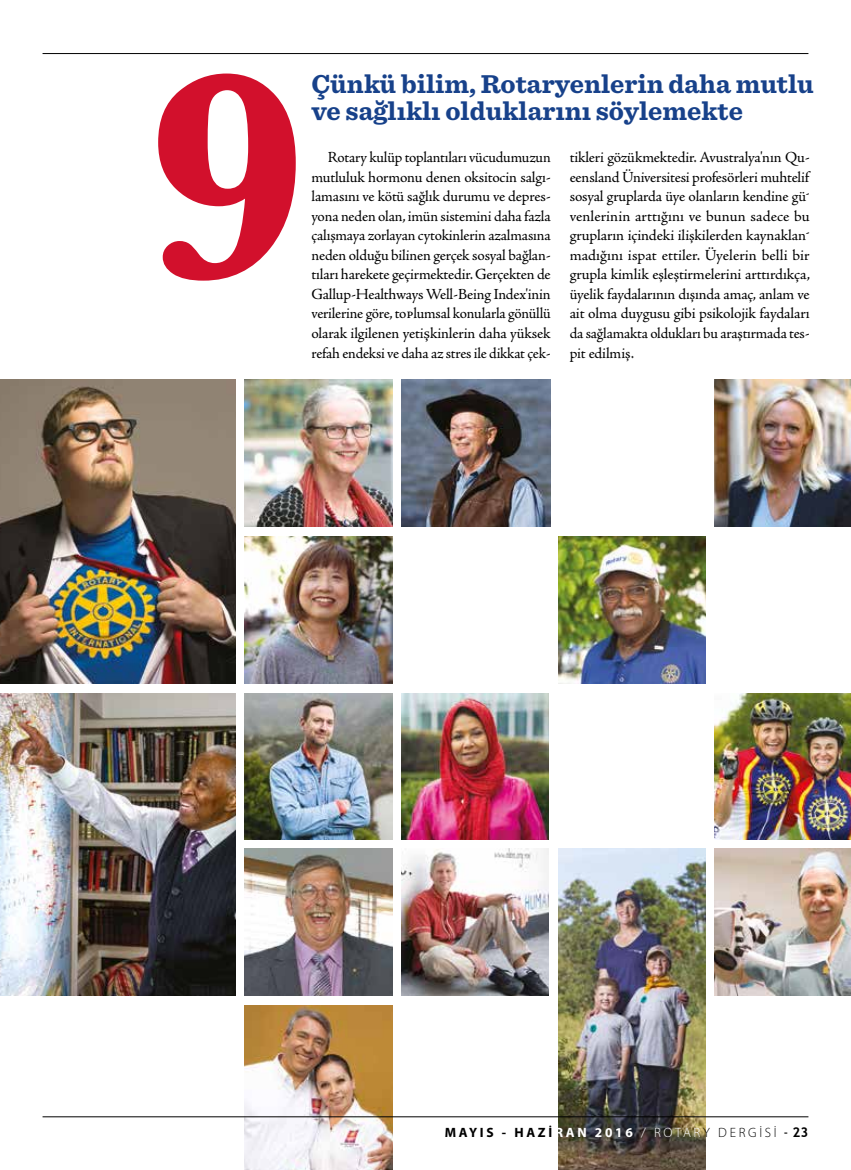
<style>
.page{position:relative;width:851px;height:1170px;background:#fff}
.page>*{position:absolute;margin:0;border:0;box-sizing:border-box;transform-origin:0 0}
.t1{font:700 301.5px "Baskerville";color:#d2102c}
.t2{font:700 27px/27px "Sentinel";color:#17418a}
.t3{font:15.45px/19.5px "Adobe Jenson Pro";letter-spacing:-.015em;color:#000;text-align:justify}
.t4{font:700 13.5px "Myriad Pro";letter-spacing:.2em;color:#000}
.s1{color:#fff}
.s2{font-weight:300;color:#fff}
.s3{font-weight:300}
.s4{font-family:"Trebuchet MS";font-weight:400}
.s5{font-family:"Trebuchet MS"}
</style>
<div class="page">
<hr style="left:43px;top:53px;width:765px;height:1px;background:#000">
<img style="left:244px;top:1005px;width:148px;height:164px">
<img style="left:244px;top:848px;width:148px;height:147px">
<img style="left:0;top:379px;width:235px;height:305px">
<img style="left:0;top:693px;width:235px;height:302px">
<img style="left:401px;top:848px;width:147px;height:147px">
<img style="left:244px;top:379px;width:148px;height:148px">
<img style="left:401px;top:693px;width:147px;height:146px">
<img style="left:244px;top:693px;width:148px;height:146px">
<img style="left:401px;top:379px;width:149px;height:147px">
<img style="left:558px;top:848px;width:147px;height:321px">
<img style="left:714px;top:848px;width:136px;height:147px">
<img style="left:558px;top:536px;width:147px;height:148px">
<img style="left:714px;top:693px;width:136px;height:146px">
<img style="left:244px;top:536px;width:148px;height:148px">
<img style="left:714px;top:379px;width:136px;height:147px">
<hr style="left:43px;top:1116px;width:765px;height:1px;background:#000">
<h1 class="t1" style="left:142px;top:-32px;width:165px">9</h1>
<h2 class="t2" style="left:311px;top:70px;width:504px">Çünkü bilim, Rotaryenlerin daha mutlu ve sağlıklı olduklarını söylemekte</h2>
<p class="t3" style="left:569px;top:148px;width:242px">tikleri gözükmektedir. Avustralya'nın Qu&shy;eensland Üniversitesi profesörleri muhtelif sosyal gruplarda üye olanların kendine gü&shy;venlerinin arttığını ve bunun sadece bu grupların içindeki ilişkilerden kaynaklan&shy;madığını ispat ettiler. Üyelerin belli bir grupla kimlik eşleştirmelerini arttırdıkça, üyelik faydalarının dışında amaç, anlam ve ait olma duygusu gibi psikolojik faydaları da sağlamakta oldukları bu araştırmada tes&shy;pit edilmiş.</p>
<p class="t3" style="left:311px;top:148px;width:241px;text-indent:16px">Rotary kulüp toplantıları vücudumuzun mutluluk hormonu denen oksitocin salgı&shy;lamasını ve kötü sağlık durumu ve depres&shy;yona neden olan, imün sistemini daha fazla çalışmaya zorlayan cytokinlerin azalmasına neden olduğu bilinen gerçek sosyal bağlan&shy;tıları harekete geçirmektedir. Gerçekten de Gallup-Healthways Well-Being Index'inin verilerine göre, toplumsal konularla gönüllü olarak ilgilenen yetişkinlerin daha yüksek</p>
<p class="t3" style="left:311px;top:343px;width:241px">refah endeksi ve daha az stres ile dikkat çek-</p>
<p class="t4" style="left:445px;top:1123px;width:365px">MAYIS - HAZİ<span class="s1">RAN 2016</span> <span class="s2">/ ROTAR</span><span class="s3">Y DERGİSİ</span> <span class="s4">-</span> <span class="s5">23</span></p>
</div>
